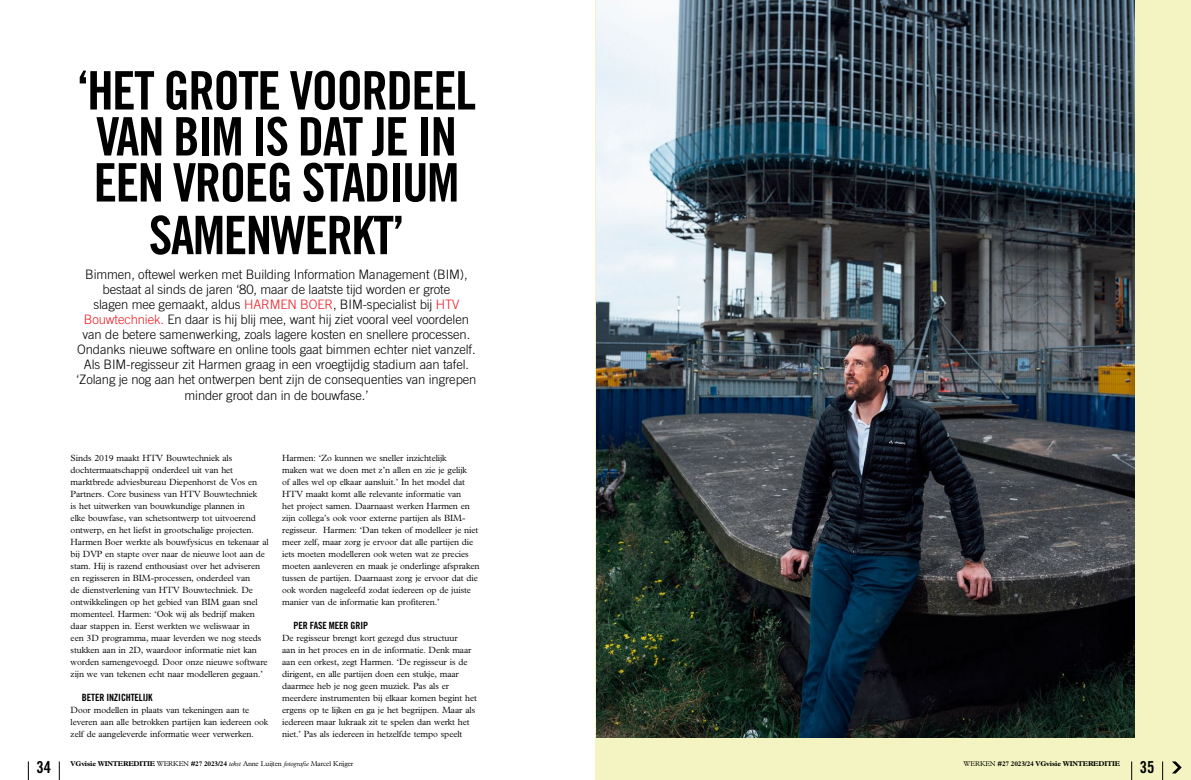
<style>
.page{position:relative;width:1191px;height:780px;background:#fff}
.page>*{position:absolute;margin:0;border:0;box-sizing:border-box;transform-origin:0 0}
.t1{font:53.1px/46px "Trade Gothic Bold Cond Twenty";letter-spacing:-.03em;color:#000;text-align:center}
.t2{font:16.5px "Trade Gothic Bold Cond Twenty";color:#000}
.t3{font:300 13px/15px "Trade Gothic";letter-spacing:-.01em;color:#000;text-align:center}
.t4{font:10px "Trade Gothic Bold Cond Twenty";letter-spacing:-.01em;color:#000}
.t5{font:300 9px/12px "M Plantin";letter-spacing:-.01em;color:#000}
.t6{font:300 7px "M Plantin";letter-spacing:-.02em;color:#000}
.t7{font:700 7px "M Plantin";letter-spacing:-.02em;color:#000}
.s1{color:#ed1d24}
.s2{font-weight:700}
.s3{font-style:italic}
.s4{font-weight:300}
</style>
<div class="page">
<div style="left:595px;top:0;width:596px;height:780px;background:#f3f4c2"></div>
<svg style="left:1172px;top:761px;width:9px;height:12px"></svg>
<svg style="left:28px;top:761px;width:1px;height:19px"></svg>
<svg style="left:59px;top:761px;width:1px;height:19px"></svg>
<svg style="left:1162px;top:761px;width:1px;height:19px"></svg>
<svg style="left:1131px;top:761px;width:1px;height:19px"></svg>
<img style="left:596px;top:0;width:538px;height:737px">
<h1 class="t1" style="left:77px;top:67px;width:378px">‘HET GROTE VOORDEEL<br>VAN BIM IS DAT JE IN<br>EEN VROEG STADIUM</h1>
<h1 class="t1" style="left:149px;top:212px;width:25px">SAMEN</h1>
<h1 class="t1" style="left:271px;top:212px;width:57px">WERKT</h1>
<h1 class="t1" style="left:392px;top:212px;width:13px">’</h1>
<p class="t3" style="left:77px;top:267px;width:401px">Bimmen, oftewel werken met Building Information Management (BIM), bestaat al sinds de jaren ‘80, maar de laatste tijd worden er grote<br>slagen mee gemaakt, aldus <span class="s1">HARMEN BOER</span>, BIM-specialist bij <span class="s1">HTV Bouwtechniek.</span> En daar is hij blij mee, want hij ziet vooral veel voordelen van de betere samenwerking, zoals lagere kosten en snellere processen.<br>Ondanks nieuwe software en online tools gaat bimmen echter niet vanzelf.<br>Als BIM-regisseur zit Harmen graag in een vroegtijdig stadium aan tafel. ‘Zolang je nog aan het ontwerpen bent zijn de consequenties van ingrepen minder groot dan in de bouwfase.’</p>
<h2 class="t2" style="left:36px;top:757px;width:16px">34</h2>
<p class="t5" style="left:71px;top:452px;width:199px">Sinds 2019 maakt HTV Bouwtechniek als dochtermaatschappij onderdeel uit van het marktbrede adviesbureau Diepenhorst de Vos en Partners. Core business van HTV Bouwtechniek<br>is het uitwerken van bouwkundige plannen in<br>elke bouwfase, van schetsontwerp tot uitvoerend ontwerp, en het liefst in grootschalige projecten.<br>Harmen Boer werkte als bouwfysicus en tekenaar al bij DVP en stapte over naar de nieuwe loot aan de stam. Hij is razend enthousiast over het adviseren en regisseren in BIM-processen, onderdeel van<br>de dienstverlening van HTV Bouwtechniek. De ontwikkelingen op het gebied van BIM gaan snel momenteel. Harmen: ‘Ook wij als bedrijf maken daar stappen in. Eerst werkten we weliswaar in<br>een 3D programma, maar leverden we nog steeds stukken aan in 2D, waardoor informatie niet kan worden samengevoegd. Door onze nieuwe software zijn we van tekenen echt naar modelleren gegaan.’</p>
<p class="t4" style="left:82px;top:691px;width:72px">BETER INZICHTELIJK</p>
<p class="t5" style="left:71px;top:704px;width:199px">Door modellen in plaats van tekeningen aan te leveren aan alle betrokken partijen kan iedereen ook zelf de aangeleverde informatie weer verwerken.</p>
<p class="t5" style="left:282px;top:452px;width:199px">Harmen: ‘Zo kunnen we sneller inzichtelijk<br>maken wat we doen met z’n allen en zie je gelijk<br>of alles wel op elkaar aansluit.’ In het model dat HTV maakt komt alle relevante informatie van<br>het project samen. Daarnaast werken Harmen en zijn collega’s ook voor externe partijen als BIM&shy;regisseur. Harmen: ‘Dan teken of modelleer je niet meer zelf, maar zorg je ervoor dat alle partijen die iets moeten modelleren ook weten wat ze precies moeten aanleveren en maak je onderlinge afspraken tussen de partijen. Daarnaast zorg je ervoor dat die ook worden nageleefd zodat iedereen op de juiste manier van de informatie kan profiteren.’</p>
<p class="t4" style="left:293px;top:619px;width:75px">PER FASE MEER GRIP</p>
<p class="t5" style="left:282px;top:632px;width:196px">De regisseur brengt kort gezegd dus structuur<br>aan in het proces en in de informatie. Denk maar aan een orkest, zegt Harmen. ‘De regisseur is de dirigent, en alle partijen doen een stukje, maar daarmee heb je nog geen muziek. Pas als er meerdere instrumenten bij elkaar komen begint het ergens op te lijken en ga je het begrijpen. Maar als iedereen maar lukraak zit te spelen dan werkt het niet.’ Pas als iedereen in hetzelfde tempo speelt</p>
<p class="t6" style="left:71px;top:759px;width:284px"><span class="s2">VGVISIE WINTEREDITIE</span> WERKEN <span class="s2">#27 2023/24</span> <span class="s3">tekst</span> Anne Luijten <span class="s3">fotografie</span> Marcel Krijger</p>
<p class="t7" style="left:963px;top:759px;width:158px"><span class="s4">WERKEN</span> #27 2023/24 VGVISIE WINTEREDITIE</p>
<h2 class="t2" style="left:1139px;top:757px;width:16px">35</h2>
</div>
